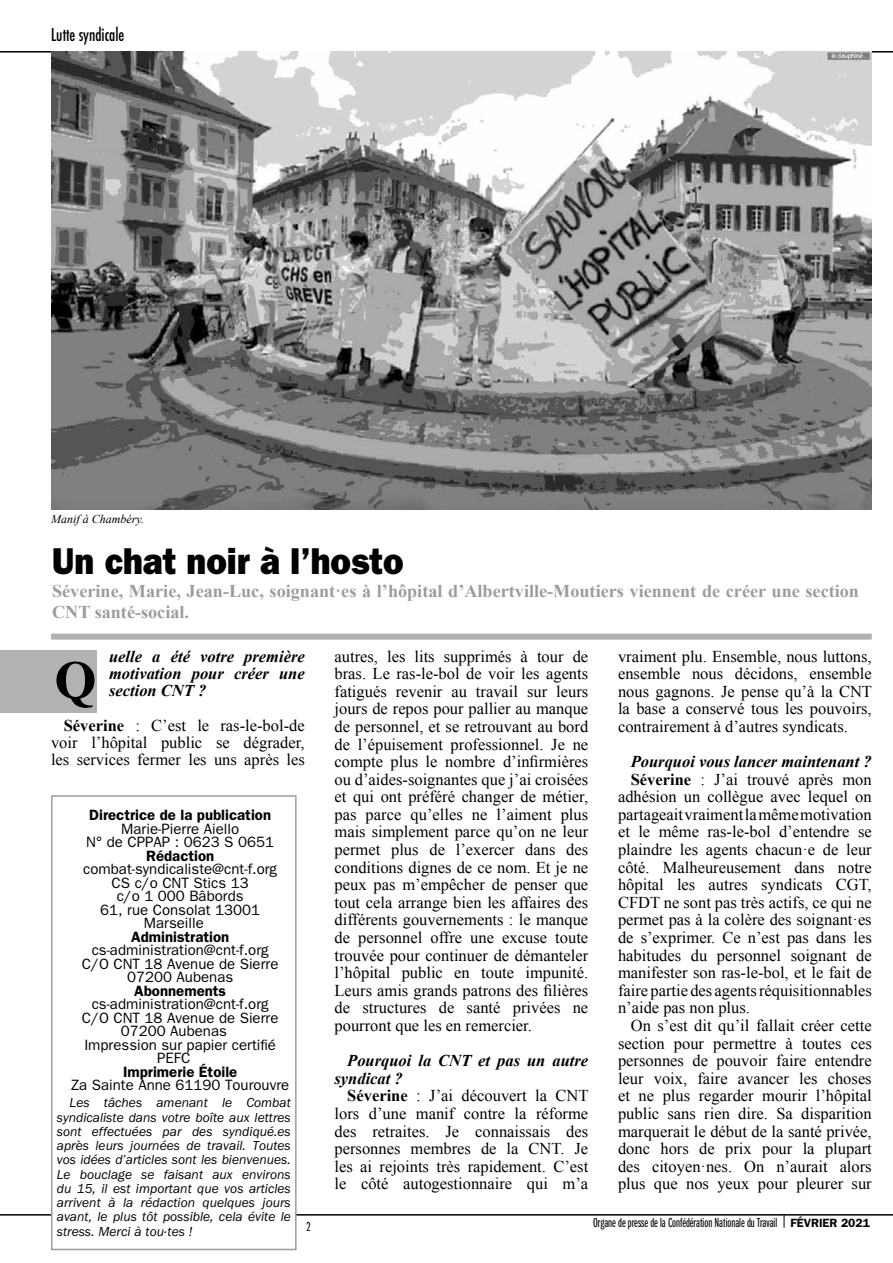
<style>
.page{position:relative;width:893px;height:1263px;background:#fff}
.page>*{position:absolute;margin:0;border:0;box-sizing:border-box;transform-origin:0 0}
.t1{font:700 54px "Times New Roman";color:#000}
.t2{font:37.5px "ITC Franklin Gothic Std Hvy";color:#000;scale:.91 1}
.t3{font:700 18px/21px "Times New Roman";color:#9d9c9c}
.t4{font:500 condensed 17.25px "Futura";color:#000;scale:.91 1}
.t5{font:16.5px/17.5px "Times New Roman";color:#000;text-align:justify}
.t6{font:italic 700 16.5px/17.2px "Times New Roman";color:#000;text-align:justify}
.t7{font:15px/13.5px "ITC Franklin Gothic Std";color:#000;text-align:center}
.t8{font:600 15px "ITC Franklin Gothic Std";color:#000}
.t9{font:italic 13.5px/14.2px "ITC Franklin Gothic Std";color:#000;text-align:justify}
.t10{font:13.5px "ITC Franklin Gothic Std Bk X Cp";color:#000}
.t11{font:italic 12px "Times New Roman";color:#000}
.s1{font-weight:700}
.s2{font-family:"ITC Franklin Gothic Std";font-weight:600;font-size:12px}
</style>
<div class="page">
<hr style="left:0;top:1214px;width:893px;height:1px;background:#000">
<hr style="left:0;top:51px;width:893px;height:2px;background:#000">
<div style="left:51px;top:634px;width:821px;height:6px;background:#b2b2b1"></div>
<div style="left:0;top:651px;width:96px;height:62px;background:#b2b2b1"></div>
<svg style="left:784px;top:1215px;width:1px;height:13px"></svg>
<div style="left:52px;top:796px;width:244px;height:453px;background:#fff"></div>
<div style="left:51px;top:795px;width:246px;height:455px;border:2px solid #9d9c9c"></div>
<img style="left:51px;top:51px;width:821px;height:458px">
<p class="t4" style="left:51px;top:24px;width:82px">Lutte syndicale</p>
<p class="t11" style="left:51px;top:511px;width:94px">Manif à Chambéry.</p>
<h2 class="t2" style="left:52px;top:539px;width:388px">Un chat noir à l’hosto</h2>
<p class="t3" style="left:52px;top:580px;width:808px">Séverine, Marie, Jean-Luc, soignant·es à l’hôpital d’Albertville-Moutiers viennent de créer une section<br>CNT santé-social.</p>
<p class="t6" style="left:109px;top:647px;width:197px">uelle a été votre première motivation pour créer une section CNT ?</p>
<p class="t5" style="left:51px;top:716px;width:255px;text-indent:13px"><span class="s1">Séverine</span> : C’est le ras-le-bol-de voir l’hôpital public se dégrader, les services fermer les uns après les</p>
<h1 class="t1" style="left:54px;top:643px;width:44px">Q</h1>
<p class="t8" style="left:89px;top:806px;width:183px">Directrice de la publication</p>
<p class="t7" style="left:86px;top:822px;width:189px">Marie-Pierre Aiello<br>N° de CPPAP : 0623 S 0651</p>
<p class="t8" style="left:146px;top:846px;width:70px">Rédaction</p>
<p class="t7" style="left:83px;top:862px;width:195px">combat-syndicaliste@cnt-f.org</p>
<p class="t7" style="left:112px;top:876px;width:139px">CS c/o CNT Stics 13</p>
<p class="t7" style="left:117px;top:889px;width:128px">c/o 1 000 Bâbords</p>
<p class="t7" style="left:100px;top:903px;width:161px">61, rue Consolat 13001</p>
<p class="t7" style="left:144px;top:916px;width:62px">Marseille</p>
<p class="t8" style="left:131px;top:927px;width:100px">Administration</p>
<p class="t7" style="left:82px;top:943px;width:198px">cs-administration@cnt-f.org<br>C/O CNT 18 Avenue de Sierre<br>07200 Aubenas</p>
<p class="t8" style="left:134px;top:981px;width:93px">Abonnements</p>
<p class="t7" style="left:92px;top:997px;width:178px">cs-administration@cnt-f.org</p>
<p class="t7" style="left:82px;top:1011px;width:198px">C/O CNT 18 Avenue de Sierre</p>
<p class="t7" style="left:121px;top:1024px;width:108px">07200 Aubenas</p>
<p class="t7" style="left:84px;top:1038px;width:193px">Impression sur papier certifié</p>
<p class="t7" style="left:157px;top:1051px;width:35px">PEFC</p>
<p class="t8" style="left:123px;top:1062px;width:116px">Imprimerie Étoile</p>
<p class="t7" style="left:71px;top:1078px;width:220px">Za Sainte Anne 61190 Tourouvre</p>
<p class="t9" style="left:57px;top:1096px;width:236px;text-indent:13px">Les tâches amenant le Combat syndicaliste dans votre boîte aux lettres sont effectuées par des syndiqué.es après leurs journées de travail. Toutes vos idées d’articles sont les bienvenues.<br>Le bouclage se faisant aux environs du 15, il est important que vos articles arrivent à la rédaction quelques jours avant, le plus tôt possible, cela évite le stress. Merci à tou.tes !</p>
<p class="t10" style="left:306px;top:1219px;width:6px">2</p>
<p class="t5" style="left:334px;top:647px;width:255px">autres, les lits supprimés à tour de bras. Le ras-le-bol de voir les agents fatigués revenir au travail sur leurs jours de repos pour pallier au manque de personnel, et se retrouvant au bord de l’épuisement professionnel. Je ne compte plus le nombre d’infirmières ou d’aides-soignantes que j’ai croisées et qui ont préféré changer de métier, pas parce qu’elles ne l’aiment plus mais simplement parce qu’on ne leur permet plus de l’exercer dans des conditions dignes de ce nom. Et je ne peux pas m’empêcher de penser que tout cela arrange bien les affaires des différents gouvernements : le manque de personnel offre une excuse toute trouvée pour continuer de démanteler l’hôpital public en toute impunité.<br>Leurs amis grands patrons des filières de structures de santé privées ne pourront que les en remercier.</p>
<p class="t6" style="left:334px;top:1051px;width:255px;text-indent:13px">Pourquoi la CNT et pas un autre syndicat ?</p>
<p class="t5" style="left:334px;top:1087px;width:256px;text-indent:13px"><span class="s1">Séverine</span> : J’ai découvert la CNT lors d’une manif contre la réforme des retraites. Je connaissais des personnes membres de la CNT. Je les ai rejoints très rapidement. C’est le côté autogestionnaire qui m’a</p>
<p class="t5" style="left:618px;top:647px;width:256px">vraiment plu. Ensemble, nous luttons, ensemble nous décidons, ensemble nous gagnons. Je pense qu’à la CNT la base a conservé tous les pouvoirs, contrairement à d’autres syndicats.</p>
<p class="t6" style="left:631px;top:752px;width:242px">Pourquoi vous lancer maintenant ?</p>
<p class="t5" style="left:631px;top:770px;width:242px"><span class="s1">Séverine</span> : J’ai trouvé après mon</p>
<p class="t5" style="left:618px;top:788px;width:255px">adhésion un collègue avec lequel on</p>
<p class="t5" style="left:618px;top:805px;width:255px">partageait vraiment la même motivation</p>
<p class="t5" style="left:618px;top:823px;width:255px">et le même ras-le-bol d’entendre se</p>
<p class="t5" style="left:618px;top:840px;width:255px">plaindre les agents chacun·e de leur</p>
<p class="t5" style="left:618px;top:858px;width:255px">côté. Malheureusement dans notre</p>
<p class="t5" style="left:618px;top:876px;width:255px">hôpital les autres syndicats CGT,</p>
<p class="t5" style="left:618px;top:893px;width:255px">CFDT ne sont pas très actifs, ce qui ne</p>
<p class="t5" style="left:618px;top:911px;width:255px">permet pas à la colère des soignant·es</p>
<p class="t5" style="left:618px;top:928px;width:255px">de s’exprimer. Ce n’est pas dans les</p>
<p class="t5" style="left:618px;top:946px;width:255px">habitudes du personnel soignant de</p>
<p class="t5" style="left:618px;top:964px;width:255px">manifester son ras-le-bol, et le fait de</p>
<p class="t5" style="left:618px;top:981px;width:255px">faire partie des agents réquisitionnables</p>
<p class="t5" style="left:618px;top:999px;width:133px">n’aide pas non plus.</p>
<p class="t5" style="left:631px;top:1016px;width:242px">On s’est dit qu’il fallait créer cette</p>
<p class="t5" style="left:618px;top:1034px;width:255px">section pour permettre à toutes ces</p>
<p class="t5" style="left:618px;top:1051px;width:255px">personnes de pouvoir faire entendre</p>
<p class="t5" style="left:618px;top:1069px;width:255px">leur voix, faire avancer les choses</p>
<p class="t5" style="left:618px;top:1087px;width:255px">et ne plus regarder mourir l’hôpital</p>
<p class="t5" style="left:618px;top:1104px;width:255px">public sans rien dire. Sa disparition</p>
<p class="t5" style="left:618px;top:1122px;width:255px">marquerait le début de la santé privée,</p>
<p class="t5" style="left:618px;top:1139px;width:255px">donc hors de prix pour la plupart</p>
<p class="t5" style="left:618px;top:1157px;width:255px">des citoyen·nes. On n’aurait alors</p>
<p class="t5" style="left:618px;top:1175px;width:255px">plus que nos yeux pour pleurer sur</p>
<p class="t10" style="left:593px;top:1216px;width:278px">Organe de presse de la Confédération Nationale du Travail <span class="s2">FÉVRIER 2021</span></p>
</div>
